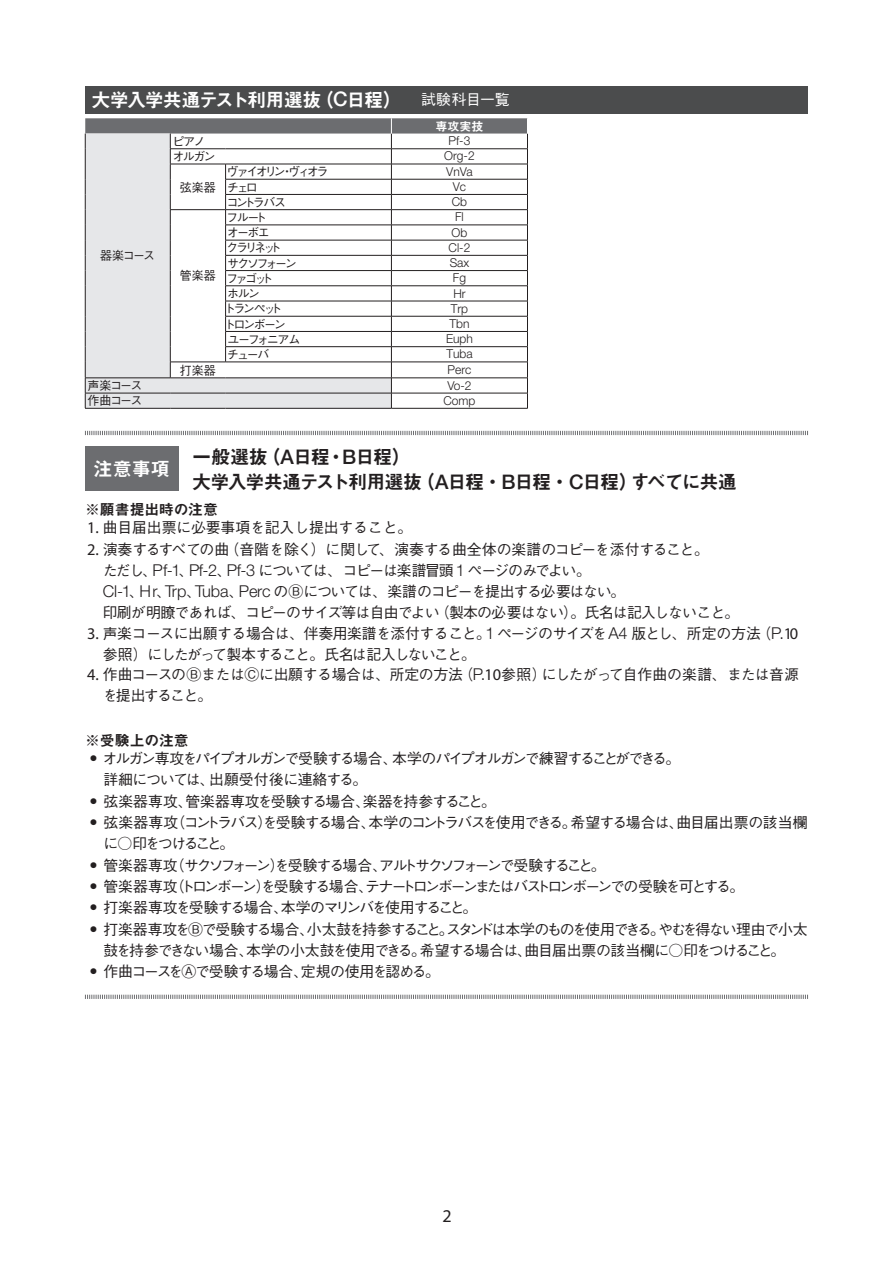
<style>
.page{position:relative;width:893px;height:1263px;background:#fff}
.page>*{position:absolute;margin:0;border:0;box-sizing:border-box;transform-origin:0 0}
.t1{font:19.2px/25.5px "Midashi Go Pro MB31";letter-spacing:-.075em;color:#231f20}
.t2{font:19.2px "Midashi Go Pro MB31";letter-spacing:-.075em;color:#fff}
.t3{font:19.2px "Midashi Go Pro MB31";letter-spacing:-.05em;color:#fff}
.t4{font:18px "Myriad Pro";color:#231f20}
.t5{font:500 14.85px/21.1px "Gothic BBB Pro";letter-spacing:-.05em;color:#231f20}
.t6{font:500 14.85px/20.9px "Gothic BBB Pro";letter-spacing:-.075em;color:#231f20;text-align:center}
.t7{font:500 14.85px/20.9px "Gothic BBB Pro";letter-spacing:-.03em;color:#231f20}
.t8{font:500 14.85px/20.9px "Gothic BBB Pro";letter-spacing:-.1em;color:#231f20}
.t9{font:500 14.85px/20.9px "Gothic BBB Pro";letter-spacing:-.105em;color:#231f20}
.t10{font:500 14.85px/20.9px "Gothic BBB Pro";letter-spacing:-.025em;color:#231f20}
.t11{font:500 14.85px "Gothic BBB Pro";letter-spacing:-.135em;color:#231f20}
.t12{font:500 14.85px "Gothic BBB Pro";letter-spacing:-.15em;color:#231f20}
.t13{font:500 14.85px "Gothic BBB Pro";color:#231f20}
.t14{font:500 14.85px "Gothic BBB Pro";letter-spacing:-.01em;color:#231f20}
.t15{font:14.85px "Midashi Go Pro MB31";color:#231f20}
.t16{font:500 12.3px "Gothic BBB Pro";letter-spacing:-.16em;color:#231f20}
.t17{font:300 12.3px "Helvetica Neue LT Std";color:#231f20}
.t18{font:500 12.3px "Gothic BBB Pro";letter-spacing:-.215em;color:#231f20}
.t19{font:500 12.3px "Gothic BBB Pro";letter-spacing:-.2em;color:#231f20}
.t20{font:12.3px "Midashi Go Pro MB31";color:#fff}
.s1{font-family:"Helvetica Neue LT Std";font-weight:500;font-size:20.1px}
.s2{font-family:"Gothic BBB Pro";font-weight:500;font-size:14.85px}
.s3{font-family:"Myriad Pro";font-weight:400;font-size:16.35px}
.s4{font-family:"Helvetica Neue LT Std";font-weight:300;font-size:16.35px}
</style>
<div class="page">
<div style="left:85px;top:86px;width:723px;height:27px;background:#4b4c4d"></div>
<svg style="left:85px;top:430px;width:723px;height:6px"></svg>
<svg style="left:85px;top:994px;width:723px;height:5px"></svg>
<hr style="left:85px;top:408px;width:85px;height:1px;background:#231f20">
<hr style="left:170px;top:408px;width:56px;height:1px;background:#231f20">
<hr style="left:226px;top:408px;width:165px;height:1px;background:#231f20">
<hr style="left:391px;top:408px;width:137px;height:1px;background:#231f20">
<svg style="left:85px;top:118px;width:443px;height:290px"></svg>
<div style="left:85px;top:446px;width:94px;height:45px;background:#6c6d70"></div>
<p class="t2" style="left:91px;top:84px;width:420px">大学入学共通テスト利用選抜（<span class="s1">C</span>日程）　<span class="s2">試験科目一覧</span></p>
<p class="t20" style="left:435px;top:116px;width:49px">専攻実技</p>
<p class="t16" style="left:100px;top:246px;width:57px">器楽コース</p>
<p class="t16" style="left:172px;top:131px;width:34px">ピアノ</p>
<p class="t17" style="left:449px;top:133px;width:23px">Pf-3</p>
<p class="t16" style="left:172px;top:147px;width:44px">オルガン</p>
<p class="t17" style="left:444px;top:149px;width:32px">Org-2</p>
<p class="t16" style="left:180px;top:177px;width:37px">弦楽器</p>
<p class="t18" style="left:227px;top:162px;width:104px">ヴァイオリン・ヴィオラ</p>
<p class="t17" style="left:446px;top:164px;width:28px">VnVa</p>
<p class="t16" style="left:227px;top:177px;width:33px">チェロ</p>
<p class="t17" style="left:453px;top:179px;width:15px">Vc</p>
<p class="t16" style="left:226px;top:192px;width:61px">コントラバス</p>
<p class="t17" style="left:452px;top:194px;width:17px">Cb</p>
<p class="t16" style="left:180px;top:266px;width:37px">管楽器</p>
<p class="t16" style="left:226px;top:207px;width:42px">フルート</p>
<p class="t17" style="left:455px;top:209px;width:10px">Fl</p>
<p class="t16" style="left:227px;top:223px;width:45px">オーボエ</p>
<p class="t17" style="left:452px;top:225px;width:17px">Ob</p>
<p class="t16" style="left:226px;top:238px;width:57px">クラリネット</p>
<p class="t17" style="left:449px;top:240px;width:23px">Cl-2</p>
<p class="t19" style="left:227px;top:253px;width:71px">サクソフォーン</p>
<p class="t17" style="left:450px;top:255px;width:21px">Sax</p>
<p class="t16" style="left:226px;top:268px;width:48px">ファゴット</p>
<p class="t17" style="left:453px;top:270px;width:15px">Fg</p>
<p class="t16" style="left:227px;top:284px;width:34px">ホルン</p>
<p class="t17" style="left:453px;top:286px;width:14px">Hr</p>
<p class="t16" style="left:224px;top:299px;width:60px">トランペット</p>
<p class="t17" style="left:451px;top:301px;width:19px">Trp</p>
<p class="t16" style="left:224px;top:314px;width:63px">トロンボーン</p>
<p class="t17" style="left:449px;top:316px;width:22px">Tbn</p>
<p class="t16" style="left:227px;top:329px;width:75px">ユーフォニアム</p>
<p class="t17" style="left:446px;top:331px;width:28px">Euph</p>
<p class="t16" style="left:227px;top:344px;width:44px">チューバ</p>
<p class="t17" style="left:446px;top:346px;width:28px">Tuba</p>
<p class="t16" style="left:180px;top:360px;width:37px">打楽器</p>
<p class="t17" style="left:448px;top:362px;width:25px">Perc</p>
<p class="t16" style="left:87px;top:376px;width:57px">声楽コース</p>
<p class="t17" style="left:447px;top:378px;width:26px">Vo-2</p>
<p class="t16" style="left:87px;top:391px;width:57px">作曲コース</p>
<p class="t17" style="left:443px;top:393px;width:34px">Comp</p>
<p class="t1" style="left:192px;top:441px;width:546px">一般選抜（<span class="s1">A</span>日程・<span class="s1">B</span>日程）<br>大学入学共通テスト利用選抜（<span class="s1">A</span>日程・<span class="s1">B</span>日程・<span class="s1">C</span>日程）すべてに共通</p>
<p class="t15" style="left:85px;top:498px;width:134px">※願書提出時の注意</p>
<p class="t14" style="left:87px;top:516px;width:327px"><span class="s3">1.</span> 曲目届出票に必要事項を記入し提出すること。</p>
<p class="t5" style="left:103px;top:537px;width:638px;text-indent:-16px"><span class="s3">2.</span> 演奏するすべての曲（音階を除く）に関して、演奏する曲全体の楽譜のコピーを添付すること。<br>ただし、<span class="s4">Pf-1</span>、<span class="s4">Pf-2</span>、<span class="s4">Pf-3</span> については、コピーは楽譜冒頭 <span class="s4">1</span> ページのみでよい。<br><span class="s4">Cl-1</span>、<span class="s4">H r</span>、<span class="s4">Trp</span>、<span class="s4">Tuba</span>、<span class="s4">Perc</span> のⒷについては、楽譜のコピーを提出する必要はない。<br>印刷が明瞭であれば、コピーのサイズ等は自由でよい（製本の必要はない）。氏名は記入しないこと。</p>
<p class="t7" style="left:103px;top:621px;width:697px;text-indent:-16px"><span class="s3">3.</span> 声楽コースに出願する場合は、伴奏用楽譜を添付すること。<span class="s4">1</span> ページのサイズを <span class="s4">A4</span> 版とし、所定の方法（<span class="s4">P.</span><span class="s3">10</span>参照）にしたがって製本すること。氏名は記入しないこと。</p>
<p class="t10" style="left:103px;top:662px;width:698px;text-indent:-16px"><span class="s3">4.</span> 作曲コースのⒷまたはⒸに出願する場合は、所定の方法（<span class="s4">P.</span><span class="s3">10</span>参照）にしたがって自作曲の楽譜、または音源を提出すること。</p>
<p class="t15" style="left:85px;top:728px;width:105px">※受験上の注意</p>
<p class="t9" style="left:103px;top:746px;width:579px;text-indent:-14px"><span class="s4">•</span> オルガン専攻をパイプオルガンで受験する場合、本学のパイプオルガンで練習することができる。詳細については、出願受付後に連絡する。</p>
<p class="t13" style="left:90px;top:789px;width:408px"><span class="s4">•</span> 弦楽器専攻、管楽器専攻を受験する場合、楽器を持参すること。</p>
<p class="t8" style="left:103px;top:810px;width:706px;text-indent:-14px"><span class="s4">•</span> 弦楽器専攻（コントラバス）を受験する場合、本学のコントラバスを使用できる。希望する場合は、曲目届出票の該当欄に○印をつけること。</p>
<p class="t12" style="left:90px;top:853px;width:518px"><span class="s4">•</span> 管楽器専攻（サクソフォーン）を受験する場合、アルトサクソフォーンで受験すること。</p>
<p class="t11" style="left:90px;top:875px;width:656px"><span class="s4">•</span> 管楽器専攻（トロンボーン）を受験する場合、テナートロンボーンまたはバストロンボーンでの受験を可とする。</p>
<p class="t6" style="left:90px;top:896px;width:389px"><span class="s4">•</span> 打楽器専攻を受験する場合、本学のマリンバを使用すること。</p>
<p class="t6" style="left:90px;top:917px;width:720px"><span class="s4">•</span> 打楽器専攻をⒷで受験する場合、小太鼓を持参すること。スタンドは本学のものを使用できる。やむを得ない理由で小太鼓を持参できない場合、本学の小太鼓を使用できる。希望する場合は、曲目届出票の該当欄に○印をつけること。</p>
<p class="t6" style="left:90px;top:959px;width:352px"><span class="s4">•</span> 作曲コースをⒶで受験する場合、定規の使用を認める。</p>
<p class="t3" style="left:94px;top:453px;width:78px">注意事項</p>
<p class="t4" style="left:442px;top:1205px;width:11px">2</p>
</div>
